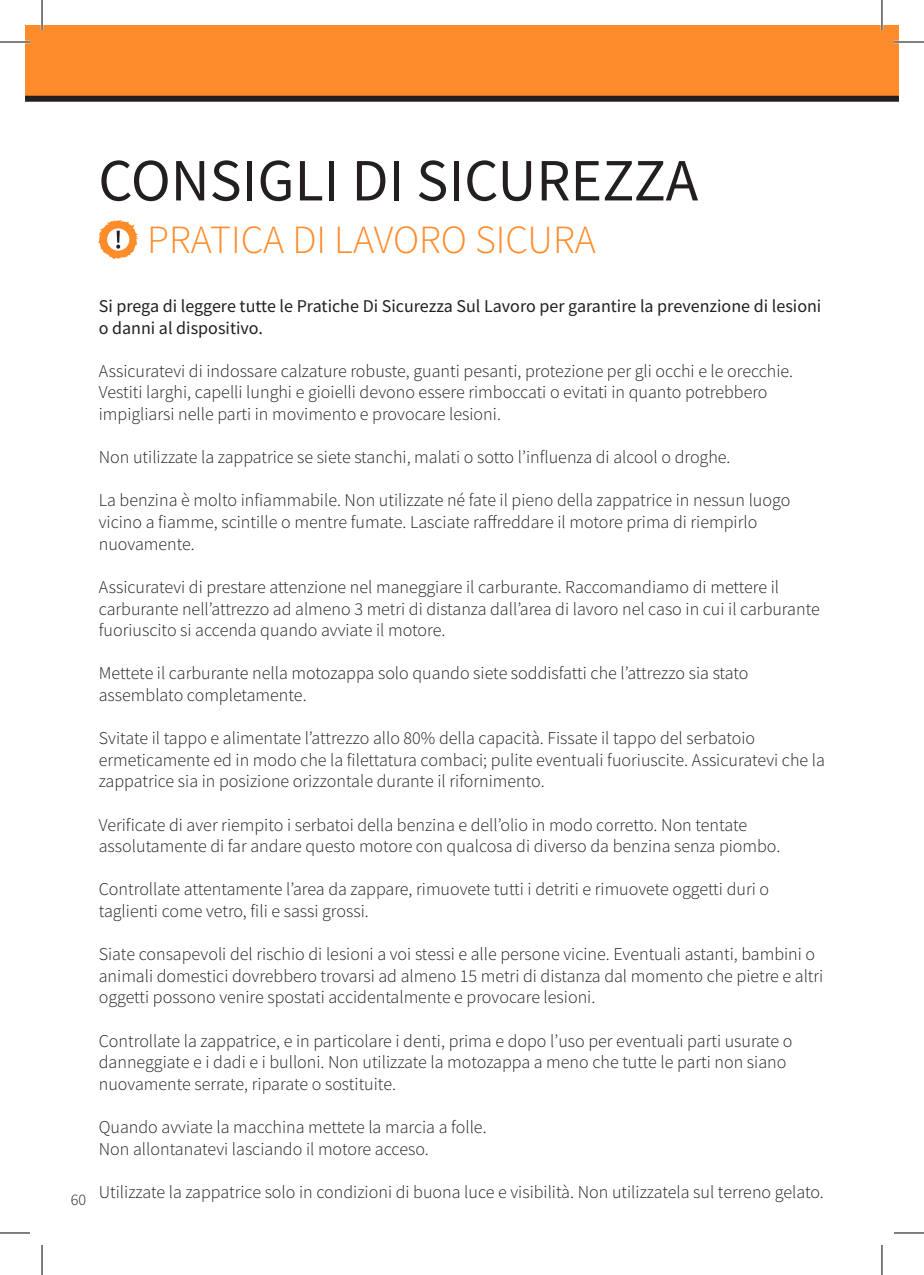
<style>
.page{position:relative;width:924px;height:1275px;background:#fff}
.page>*{position:absolute;margin:0;border:0;box-sizing:border-box;transform-origin:0 0}
.t1{font:60px "Source Sans Pro";color:#231f20}
.t2{font:300 40px "Source Sans Pro";color:#ff8c2b}
.t3{font:300 18px/21.6px "Source Sans Pro";color:#231f20}
.t4{font:18px/21.6px "Source Sans Pro";color:#231f20}
.t5{font:300 16px "Source Sans Pro";color:#231f20}
</style>
<div class="page">
<div style="left:25px;top:25px;width:873px;height:74px;background:#ff8c2b"></div>
<div style="left:25px;top:96px;width:873px;height:6px;background:#231f20"></div>
<svg style="left:98px;top:220px;width:40px;height:39px"></svg>
<hr style="left:0;top:41px;width:30px;height:2px;background:#fff">
<hr style="left:893px;top:41px;width:30px;height:2px;background:#fff">
<hr style="left:41px;top:0;width:2px;height:30px;background:#fff">
<hr style="left:880px;top:0;width:2px;height:30px;background:#fff">
<hr style="left:0;top:42px;width:30px;height:1px;background:#000">
<hr style="left:893px;top:42px;width:30px;height:1px;background:#000">
<hr style="left:0;top:1232px;width:30px;height:1px;background:#000">
<hr style="left:893px;top:1232px;width:30px;height:1px;background:#000">
<hr style="left:42px;top:0;width:1px;height:30px;background:#000">
<hr style="left:42px;top:1245px;width:1px;height:30px;background:#000">
<hr style="left:881px;top:0;width:1px;height:30px;background:#000">
<hr style="left:881px;top:1245px;width:1px;height:30px;background:#000">
<p class="t1" style="left:98px;top:142px;width:601px">CONSIGLI DI SICUREZZA</p>
<p class="t2" style="left:147px;top:215px;width:450px">PRATICA DI LAVORO SICURA</p>
<p class="t5" style="left:71px;top:1189px;width:17px">60</p>
<p class="t4" style="left:99px;top:295px;width:723px">Si prega di leggere tutte le Pratiche Di Sicurezza Sul Lavoro per garantire la prevenzione di lesioni o danni al dispositivo.</p>
<p class="t3" style="left:99px;top:360px;width:695px">Assicuratevi di indossare calzature robuste, guanti pesanti, protezione per gli occhi e le orecchie.<br>Vestiti larghi, capelli lunghi e gioielli devono essere rimboccati o evitati in quanto potrebbero impigliarsi nelle parti in movimento e provocare lesioni.</p>
<p class="t3" style="left:99px;top:446px;width:633px">Non utilizzate la zappatrice se siete stanchi, malati o sotto l’influenza di alcool o droghe.</p>
<p class="t3" style="left:99px;top:490px;width:692px">La benzina è molto infiammabile. Non utilizzate né fate il pieno della zappatrice in nessun luogo vicino a fiamme, scintille o mentre fumate. Lasciate raffreddare il motore prima di riempirlo nuovamente.</p>
<p class="t3" style="left:99px;top:576px;width:722px">Assicuratevi di prestare attenzione nel maneggiare il carburante. Raccomandiamo di mettere il carburante nell’attrezzo ad almeno 3 metri di distanza dall’area di lavoro nel caso in cui il carburante fuoriuscito si accenda quando avviate il motore.</p>
<p class="t3" style="left:99px;top:662px;width:651px">Mettete il carburante nella motozappa solo quando siete soddisfatti che l’attrezzo sia stato assemblato completamente.</p>
<p class="t3" style="left:99px;top:727px;width:727px">Svitate il tappo e alimentate l’attrezzo allo 80% della capacità. Fissate il tappo del serbatoio ermeticamente ed in modo che la filettatura combaci; pulite eventuali fuoriuscite. Assicuratevi che la zappatrice sia in posizione orizzontale durante il rifornimento.</p>
<p class="t3" style="left:99px;top:814px;width:682px">Verificate di aver riempito i serbatoi della benzina e dell’olio in modo corretto. Non tentate assolutamente di far andare questo motore con qualcosa di diverso da benzina senza piombo.</p>
<p class="t3" style="left:99px;top:878px;width:671px">Controllate attentamente l’area da zappare, rimuovete tutti i detriti e rimuovete oggetti duri o taglienti come vetro, fili e sassi grossi.</p>
<p class="t3" style="left:99px;top:943px;width:725px">Siate consapevoli del rischio di lesioni a voi stessi e alle persone vicine. Eventuali astanti, bambini o animali domestici dovrebbero trovarsi ad almeno 15 metri di distanza dal momento che pietre e altri oggetti possono venire spostati accidentalmente e provocare lesioni.</p>
<p class="t3" style="left:99px;top:1030px;width:694px">Controllate la zappatrice, e in particolare i denti, prima e dopo l’uso per eventuali parti usurate o danneggiate e i dadi e i bulloni. Non utilizzate la motozappa a meno che tutte le parti non siano nuovamente serrate, riparate o sostituite.</p>
<p class="t3" style="left:99px;top:1116px;width:389px">Quando avviate la macchina mettete la marcia a folle.</p>
<p class="t3" style="left:99px;top:1138px;width:331px">Non allontanatevi lasciando il motore acceso.</p>
<p class="t3" style="left:99px;top:1181px;width:726px">Utilizzate la zappatrice solo in condizioni di buona luce e visibilità. Non utilizzatela sul terreno gelato.</p>
</div>
